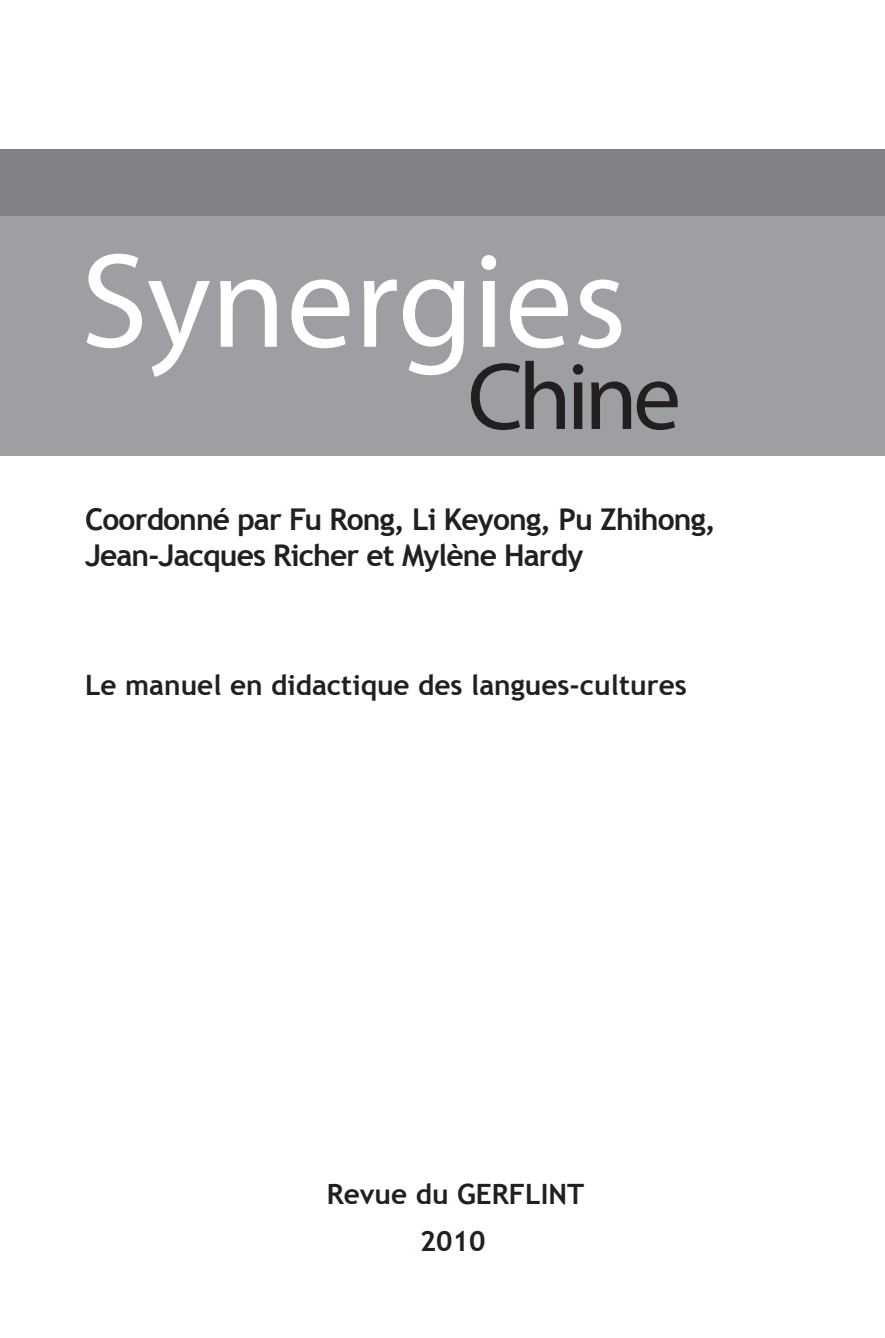
<style>
.page{position:relative;width:885px;height:1338px;background:#fff}
.page>*{position:absolute;margin:0;border:0;box-sizing:border-box;transform-origin:0 0}
.t1{font:135.8px "Myriad Pro";color:#fff}
.t2{font:96px "Myriad Pro";letter-spacing:-.05em;color:#231f20}
.t3{font:700 30px "Trebuchet MS";letter-spacing:-.03em;color:#231f20}
.Normalny{font:700 28px "Trebuchet MS";color:#231f20}
</style>
<div class="page">
<div style="left:0;top:187px;width:884px;height:269px;background:#9d9fa2"></div>
<div style="left:0;top:149px;width:884px;height:66px;background:#808285"></div>
<p class="t1" style="left:81px;top:217px;width:547px">Synergies</p>
<p class="t2" style="left:467px;top:338px;width:215px">Chine</p>
<p class="t3" style="left:85px;top:501px;width:632px">Coordonné par Fu Rong, Li Keyong, Pu Zhihong,</p>
<p class="t3" style="left:85px;top:537px;width:500px">Jean-Jacques Richer et Mylène Hardy</p>
<p class="Normalny" style="left:85px;top:668px;width:603px">Le manuel en didactique des langues-cultures</p>
<p class="Normalny" style="left:326px;top:1177px;width:259px">Revue du GERFLINT</p>
<p class="Normalny" style="left:420px;top:1223px;width:67px">2010</p>
</div>
